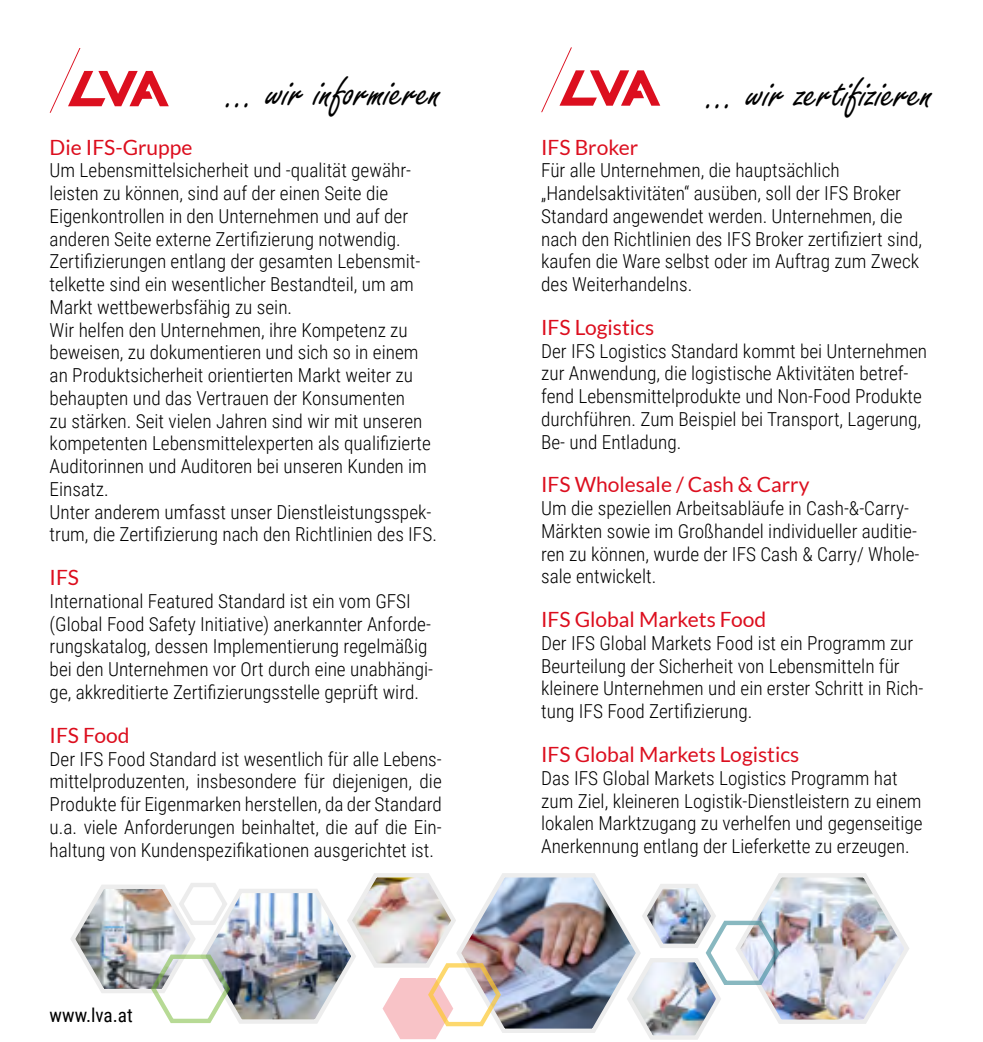
<style>
.page{position:relative;width:983px;height:1042px;background:#fff}
.page>*{position:absolute;margin:0;border:0;box-sizing:border-box;transform-origin:0 0}
.t1{font:45.5px "Freestyle Script";color:#000}
.t2{font:21px "Lato";color:#dc0f1f}
.t3{font:21px "Lato";color:#dc0d1d}
.t4{font:300 19.25px/22.8px "Roboto Condensed";color:#000}
.t5{font:19.25px "Roboto Condensed";color:#000}
</style>
<div class="page">
<img style="left:71px;top:873px;width:838px;height:167px">
<svg style="left:541px;top:47px;width:119px;height:65px"></svg>
<svg style="left:50px;top:48px;width:119px;height:65px"></svg>
<p class="t1" style="left:227px;top:67px;width:216px">... wir informieren</p>
<p class="t1" style="left:707px;top:68px;width:227px">... wir zertifizieren</p>
<p class="t3" style="left:50px;top:135px;width:144px">Die IFS-Gruppe</p>
<p class="t4" style="left:50px;top:158px;width:372px">Um Lebensmittelsicherheit und -qualität gewähr&shy;leisten zu können, sind auf der einen Seite die Eigenkontrollen in den Unternehmen und auf der anderen Seite externe Zertifizierung notwendig.<br>Zertifizierungen entlang der gesamten Lebensmit&shy;telkette sind ein wesentlicher Bestandteil, um am Markt wettbewerbsfähig zu sein.</p>
<p class="t4" style="left:50px;top:318px;width:359px">Wir helfen den Unternehmen, ihre Kompetenz zu</p>
<p class="t4" style="left:50px;top:340px;width:383px">beweisen, zu dokumentieren und sich so in einem an Produktsicherheit orientierten Markt weiter zu behaupten und das Vertrauen der Konsumenten<br>zu stärken. Seit vielen Jahren sind wir mit unseren kompetenten Lebensmittelexperten als qualifizierte Auditorinnen und Auditoren bei unseren Kunden im Einsatz.</p>
<p class="t4" style="left:50px;top:500px;width:389px">Unter anderem umfasst unser Dienstleistungsspek&shy;trum, die Zertifizierung nach den Richtlinien des IFS.</p>
<p class="t3" style="left:50px;top:566px;width:31px">IFS</p>
<p class="t4" style="left:50px;top:589px;width:385px">International Featured Standard ist ein vom GFSI (Global Food Safety Initiative) anerkannter Anforde&shy;rungskatalog, dessen Implementierung regelmäßig bei den Unternehmen vor Ort durch eine unabhängi&shy;ge, akkreditierte Zertifizierungsstelle geprüft wird.</p>
<p class="t3" style="left:50px;top:723px;width:81px">IFS Food</p>
<p class="t4" style="left:50px;top:746px;width:393px;text-align:justify">Der IFS Food Standard ist wesentlich für alle Lebens&shy;mittelproduzenten, insbesondere für diejenigen, die Produkte für Eigenmarken herstellen, da der Standard u.a. viele Anforderungen beinhaltet, die auf die Ein&shy;haltung von Kundenspezifikationen ausgerichtet ist.</p>
<p class="t5" style="left:50px;top:1002px;width:85px">www.lva.at</p>
<p class="t2" style="left:541px;top:135px;width:99px">IFS Broker</p>
<p class="t4" style="left:541px;top:158px;width:300px">Für alle Unternehmen, die hauptsächlich</p>
<p class="t4" style="left:541px;top:181px;width:382px">„Handelsaktivitäten“ ausüben, soll der IFS Broker Standard angewendet werden. Unternehmen, die nach den Richtlinien des IFS Broker zertifiziert sind, kaufen die Ware selbst oder im Auftrag zum Zweck des Weiterhandelns.</p>
<p class="t3" style="left:541px;top:316px;width:114px">IFS Logistics</p>
<p class="t4" style="left:541px;top:339px;width:387px">Der IFS Logistics Standard kommt bei Unternehmen</p>
<p class="t4" style="left:541px;top:361px;width:382px">zur Anwendung, die logistische Aktivitäten betref&shy;fend Lebensmittelprodukte und Non-Food Produkte</p>
<p class="t4" style="left:541px;top:407px;width:381px">durchführen. Zum Beispiel bei Transport, Lagerung,<br>Be- und Entladung.</p>
<p class="t2" style="left:541px;top:473px;width:270px">IFS Wholesale / Cash &amp; Carry</p>
<p class="t4" style="left:541px;top:496px;width:380px">Um die speziellen Arbeitsabläufe in Cash-&amp;-Carry-Märkten sowie im Großhandel individueller auditie&shy;ren zu können, wurde der IFS Cash &amp; Carry/ Whole&shy;sale entwickelt.</p>
<p class="t3" style="left:541px;top:608px;width:226px">IFS Global Markets Food</p>
<p class="t4" style="left:541px;top:631px;width:383px">Der IFS Global Markets Food ist ein Programm zur Beurteilung der Sicherheit von Lebensmitteln für kleinere Unternehmen und ein erster Schritt in Rich&shy;tung IFS Food Zertifizierung.</p>
<p class="t2" style="left:541px;top:743px;width:260px">IFS Global Markets Logistics</p>
<p class="t4" style="left:541px;top:766px;width:383px">Das IFS Global Markets Logistics Programm hat zum Ziel, kleineren Logistik-Dienstleistern zu einem lokalen Marktzugang zu verhelfen und gegenseitige Anerkennung entlang der Lieferkette zu erzeugen.</p>
</div>
